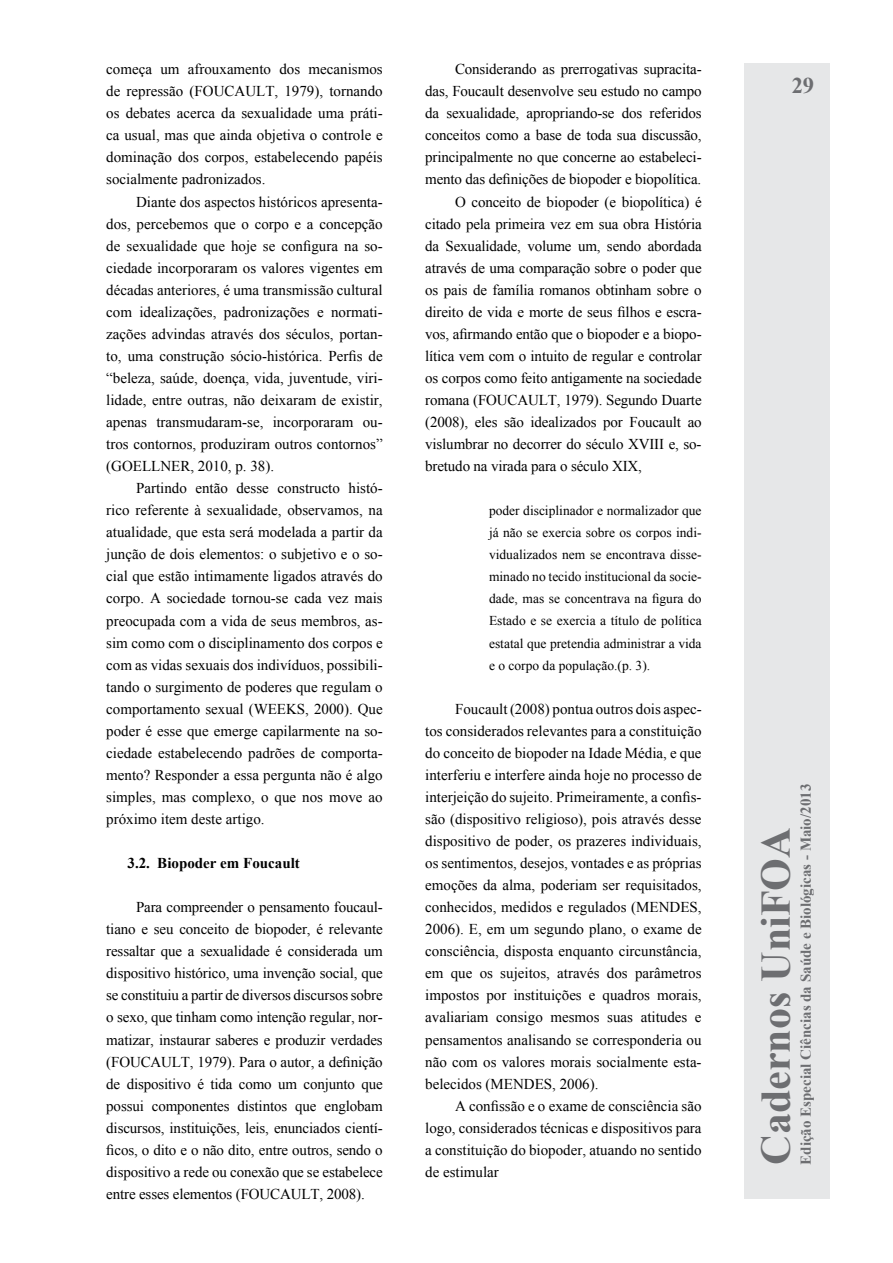
<style>
.page{position:relative;width:893px;height:1263px;background:#fff}
.page>*{position:absolute;margin:0;border:0;box-sizing:border-box;transform-origin:0 0}
.t1{font:700 42px "Times New Roman";color:#6d6e71}
.t2{font:700 22.5px "Times New Roman";color:#6d6e71}
.t3{font:15px/22px "Times New Roman";letter-spacing:-.01em;color:#000;text-align:justify}
.t4{font:700 15px "Times New Roman";color:#6d6e71}
.t5{font:700 15px "Times New Roman";color:#000}
.t6{font:13.5px/22px "Times New Roman";color:#000;text-align:justify}
</style>
<div class="page">
<div style="left:744px;top:64px;width:85px;height:1135px;background:#e6e7e8"></div>
<p class="t3" style="left:106px;top:58px;width:278px">começa um afrouxamento dos mecanismos de repressão (FOUCAULT, 1979), tornando os debates acerca da sexualidade uma práti&shy;ca usual, mas que ainda objetiva o controle e dominação dos corpos, estabelecendo papéis socialmente padronizados.</p>
<p class="t3" style="left:106px;top:190px;width:278px;text-indent:30px">Diante dos aspectos históricos apresenta&shy;dos, percebemos que o corpo e a concepção de sexualidade que hoje se configura na so&shy;ciedade incorporaram os valores vigentes em décadas anteriores, é uma transmissão cultural com idealizações, padronizações e normati&shy;zações advindas através dos séculos, portan&shy;to, uma construção sócio-histórica. Perfis de “beleza, saúde, doença, vida, juventude, viri&shy;lidade, entre outras, não deixaram de existir, apenas transmudaram-se, incorporaram ou&shy;tros contornos, produziram outros contornos” (GOELLNER, 2010, p. 38).</p>
<p class="t3" style="left:106px;top:477px;width:278px;text-indent:30px">Partindo então desse constructo histó&shy;rico referente à sexualidade, observamos, na atualidade, que esta será modelada a partir da junção de dois elementos: o subjetivo e o so&shy;cial que estão intimamente ligados através do corpo. A sociedade tornou-se cada vez mais preocupada com a vida de seus membros, as&shy;sim como com o disciplinamento dos corpos e com as vidas sexuais dos indivíduos, possibili&shy;tando o surgimento de poderes que regulam o comportamento sexual (WEEKS, 2000). Que poder é esse que emerge capilarmente na so&shy;ciedade estabelecendo padrões de comporta&shy;mento? Responder a essa pergunta não é algo simples, mas complexo, o que nos move ao próximo item deste artigo.</p>
<p class="t5" style="left:128px;top:853px;width:174px">3.2. Biopoder em Foucault</p>
<p class="t3" style="left:106px;top:896px;width:278px;text-indent:30px">Para compreender o pensamento foucaul&shy;tiano e seu conceito de biopoder, é relevante ressaltar que a sexualidade é considerada um dispositivo histórico, uma invenção social, que se constituiu a partir de diversos discursos sobre o sexo, que tinham como intenção regular, nor&shy;matizar, instaurar saberes e produzir verdades (FOUCAULT, 1979). Para o autor, a definição de dispositivo é tida como um conjunto que possui componentes distintos que englobam discursos, instituições, leis, enunciados cientí&shy;ficos, o dito e o não dito, entre outros, sendo o dispositivo a rede ou conexão que se estabelece entre esses elementos (FOUCAULT, 2008).</p>
<p class="t3" style="left:455px;top:58px;width:248px">Considerando as prerrogativas supracita-</p>
<p class="t3" style="left:425px;top:80px;width:278px">das, Foucault desenvolve seu estudo no campo</p>
<p class="t3" style="left:425px;top:102px;width:278px">da sexualidade, apropriando-se dos referidos</p>
<p class="t3" style="left:425px;top:124px;width:278px">conceitos como a base de toda sua discussão,</p>
<p class="t3" style="left:425px;top:146px;width:278px">principalmente no que concerne ao estabeleci-</p>
<p class="t3" style="left:425px;top:168px;width:278px">mento das definições de biopoder e biopolítica.</p>
<p class="t3" style="left:455px;top:190px;width:248px">O conceito de biopoder (e biopolítica) é</p>
<p class="t3" style="left:425px;top:212px;width:278px">citado pela primeira vez em sua obra História</p>
<p class="t3" style="left:425px;top:234px;width:278px">da Sexualidade, volume um, sendo abordada</p>
<p class="t3" style="left:425px;top:256px;width:278px">através de uma comparação sobre o poder que</p>
<p class="t3" style="left:425px;top:278px;width:278px">os pais de família romanos obtinham sobre o</p>
<p class="t3" style="left:425px;top:300px;width:278px">direito de vida e morte de seus filhos e escra-</p>
<p class="t3" style="left:425px;top:323px;width:278px">vos, afirmando então que o biopoder e a biopo-</p>
<p class="t3" style="left:425px;top:345px;width:278px">lítica vem com o intuito de regular e controlar</p>
<p class="t3" style="left:425px;top:367px;width:278px">os corpos como feito antigamente na sociedade</p>
<p class="t3" style="left:425px;top:389px;width:278px">romana (FOUCAULT, 1979). Segundo Duarte</p>
<p class="t3" style="left:425px;top:411px;width:278px">(2008), eles são idealizados por Foucault ao</p>
<p class="t3" style="left:425px;top:433px;width:278px">vislumbrar no decorrer do século XVIII e, so-</p>
<p class="t3" style="left:425px;top:455px;width:218px">bretudo na virada para o século XIX,</p>
<p class="t6" style="left:489px;top:499px;width:214px">poder disciplinador e normalizador que já não se exercia sobre os corpos indi&shy;vidualizados nem se encontrava disse&shy;minado no tecido institucional da socie&shy;dade, mas se concentrava na figura do Estado e se exercia a título de política estatal que pretendia administrar a vida e o corpo da população.(p. 3).</p>
<p class="t3" style="left:425px;top:697px;width:278px;text-indent:30px">Foucault (2008) pontua outros dois aspec&shy;tos considerados relevantes para a constituição do conceito de biopoder na Idade Média, e que interferiu e interfere ainda hoje no processo de interjeição do sujeito. Primeiramente, a confis&shy;são (dispositivo religioso), pois através desse dispositivo de poder, os prazeres individuais, os sentimentos, desejos, vontades e as próprias emoções da alma, poderiam ser requisitados, conhecidos, medidos e regulados (MENDES, 2006). E, em um segundo plano, o exame de consciência, disposta enquanto circunstância, em que os sujeitos, através dos parâmetros impostos por instituições e quadros morais, avaliariam consigo mesmos suas atitudes e pensamentos analisando se corresponderia ou não com os valores morais socialmente esta&shy;belecidos (MENDES, 2006).</p>
<p class="t3" style="left:425px;top:1094px;width:278px;text-indent:30px">A confissão e o exame de consciência são logo, considerados técnicas e dispositivos para a constituição do biopoder, atuando no sentido de estimular</p>
<h2 class="t2" style="left:792px;top:70px;width:24px">29</h2>
<h1 class="t1" style="left:747px;top:1165px;width:339px;rotate:-90deg">Cadernos UniFOA</h1>
<p class="t4" style="left:795px;top:1165px;width:382px;rotate:-90deg">Edição Especial Ciências da Saúde e Biológicas - Maio/2013</p>
</div>
